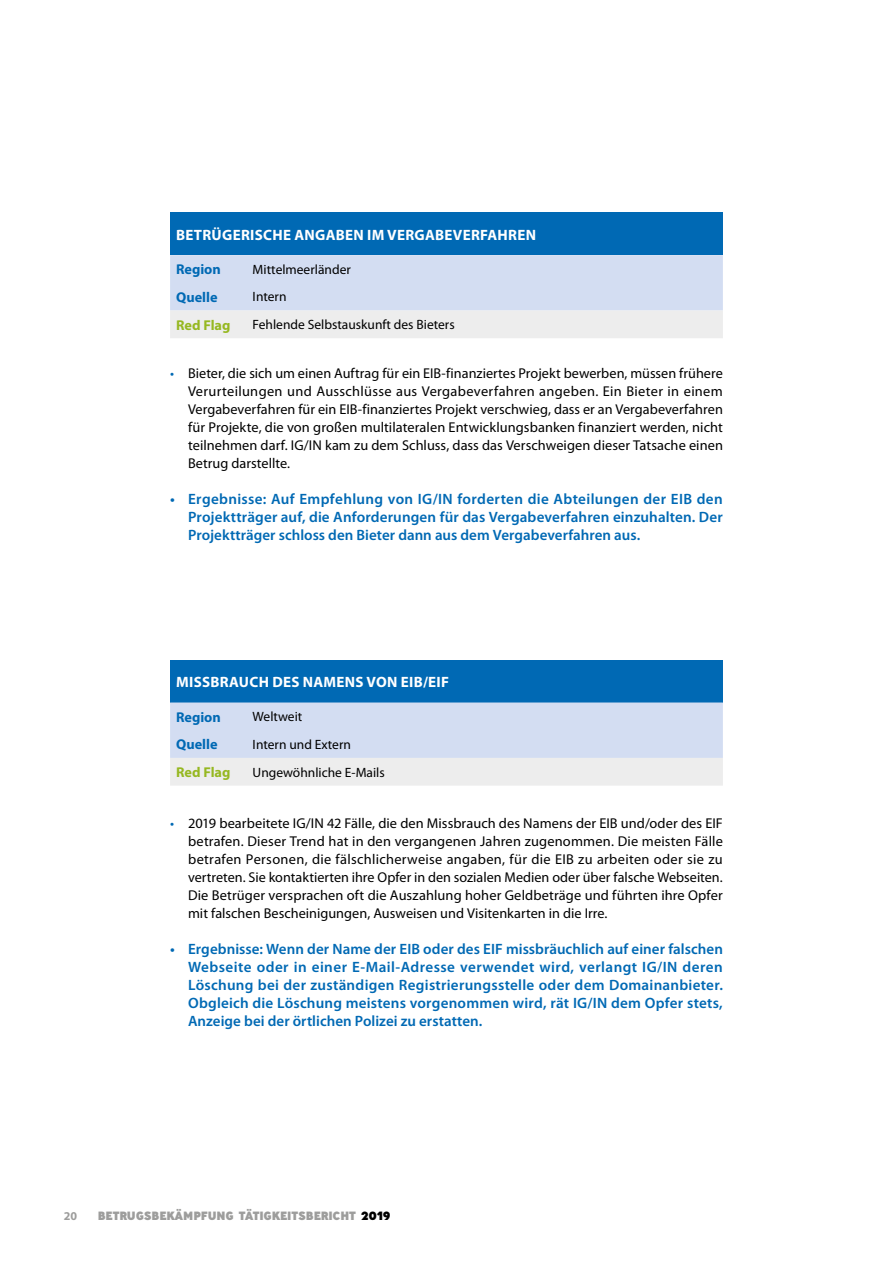
<style>
.page{position:relative;width:893px;height:1263px;background:#fff}
.page>*{position:absolute;margin:0;border:0;box-sizing:border-box;transform-origin:0 0}
.t1{font:600 15px/18px "Myriad Pro";letter-spacing:.005em;color:#0069b4;text-align:justify}
.t2{font:700 15px "Myriad Pro";letter-spacing:.02em;color:#fff}
.t3{font:14.25px/18px "Myriad Pro";letter-spacing:.005em;color:#000;text-align:justify}
.t4{font:700 14.25px "Myriad Pro";color:#0069b4}
.t5{font:700 14.25px "Myriad Pro";color:#96b821}
.t6{font:13.5px "Myriad Pro";color:#000}
.t7{font:800 12px "Ministry";letter-spacing:-.01em;color:#9d9d9c}
.t8{font:700 12px "Myriad Pro";color:#9d9d9c}
.s1{color:#0069b4}
.s2{color:#000}
</style>
<div class="page">
<div style="left:170px;top:660px;width:553px;height:42px;background:#0069b4"></div>
<svg style="left:170px;top:702px;width:553px;height:84px;background:#dae1f0"></svg>
<div style="left:170px;top:213px;width:553px;height:42px;background:#0069b4"></div>
<svg style="left:170px;top:255px;width:553px;height:83px;background:#dbe2f0"></svg>
<p class="t2" style="left:176px;top:226px;width:361px">BETRÜGERISCHE ANGABEN IM VERGABEVERFAHREN</p>
<p class="t4" style="left:176px;top:262px;width:46px">Region</p>
<p class="t6" style="left:253px;top:262px;width:100px">Mittelmeerländer</p>
<p class="t4" style="left:176px;top:289px;width:43px">Quelle</p>
<p class="t6" style="left:253px;top:290px;width:35px">Intern</p>
<p class="t5" style="left:176px;top:317px;width:56px">Red Flag</p>
<p class="t6" style="left:253px;top:317px;width:204px">Fehlende Selbstauskunft des Bieters</p>
<p class="t3" style="left:188px;top:365px;width:536px;text-indent:-18px"><span class="s1">•</span> Bieter, die sich um einen Auftrag für ein EIB-finanziertes Projekt bewerben, müssen frühere Verurteilungen und Ausschlüsse aus Vergabeverfahren angeben. Ein Bieter in einem Vergabeverfahren für ein EIB-finanziertes Projekt verschwieg, dass er an Vergabeverfahren für Projekte, die von großen multilateralen Entwicklungsbanken finanziert werden, nicht teilnehmen darf. IG/IN kam zu dem Schluss, dass das Verschweigen dieser Tatsache einen Betrug darstellte.</p>
<p class="t1" style="left:188px;top:490px;width:536px;text-indent:-18px">• Ergebnisse: Auf Empfehlung von IG/IN forderten die Abteilungen der EIB den Projektträger auf, die Anforderungen für das Vergabeverfahren einzuhalten. Der Projektträger schloss den Bieter dann aus dem Vergabeverfahren aus.</p>
<p class="t2" style="left:176px;top:673px;width:274px">MISSBRAUCH DES NAMENS VON EIB/EIF</p>
<p class="t4" style="left:176px;top:709px;width:46px">Region</p>
<p class="t6" style="left:253px;top:709px;width:51px">Weltweit</p>
<p class="t4" style="left:176px;top:737px;width:43px">Quelle</p>
<p class="t6" style="left:253px;top:737px;width:100px">Intern und Extern</p>
<p class="t5" style="left:176px;top:764px;width:56px">Red Flag</p>
<p class="t6" style="left:253px;top:765px;width:134px">Ungewöhnliche E-Mails</p>
<p class="t3" style="left:188px;top:815px;width:536px;text-indent:-18px"><span class="s1">•</span> 2019 bearbeitete IG/IN 42 Fälle, die den Missbrauch des Namens der EIB und/oder des EIF betrafen. Dieser Trend hat in den vergangenen Jahren zugenommen. Die meisten Fälle betrafen Personen, die fälschlicherweise angaben, für die EIB zu arbeiten oder sie zu vertreten. Sie kontaktierten ihre Opfer in den sozialen Medien oder über falsche Webseiten.<br>Die Betrüger versprachen oft die Auszahlung hoher Geldbeträge und führten ihre Opfer mit falschen Bescheinigungen, Ausweisen und Visitenkarten in die Irre.</p>
<p class="t1" style="left:188px;top:940px;width:536px;text-indent:-18px">• Ergebnisse: Wenn der Name der EIB oder des EIF missbräuchlich auf einer falschen Webseite oder in einer E-Mail-Adresse verwendet wird, verlangt IG/IN deren Löschung bei der zuständigen Registrierungsstelle oder dem Domainanbieter.<br>Obgleich die Löschung meistens vorgenommen wird, rät IG/IN dem Opfer stets, Anzeige bei der örtlichen Polizei zu erstatten.</p>
<p class="t8" style="left:64px;top:1210px;width:15px">20</p>
<p class="t7" style="left:98px;top:1208px;width:294px">BETRUGSBEKÄMPFUNG TÄTIGKEITSBERICHT <span class="s2">2019</span></p>
</div>
